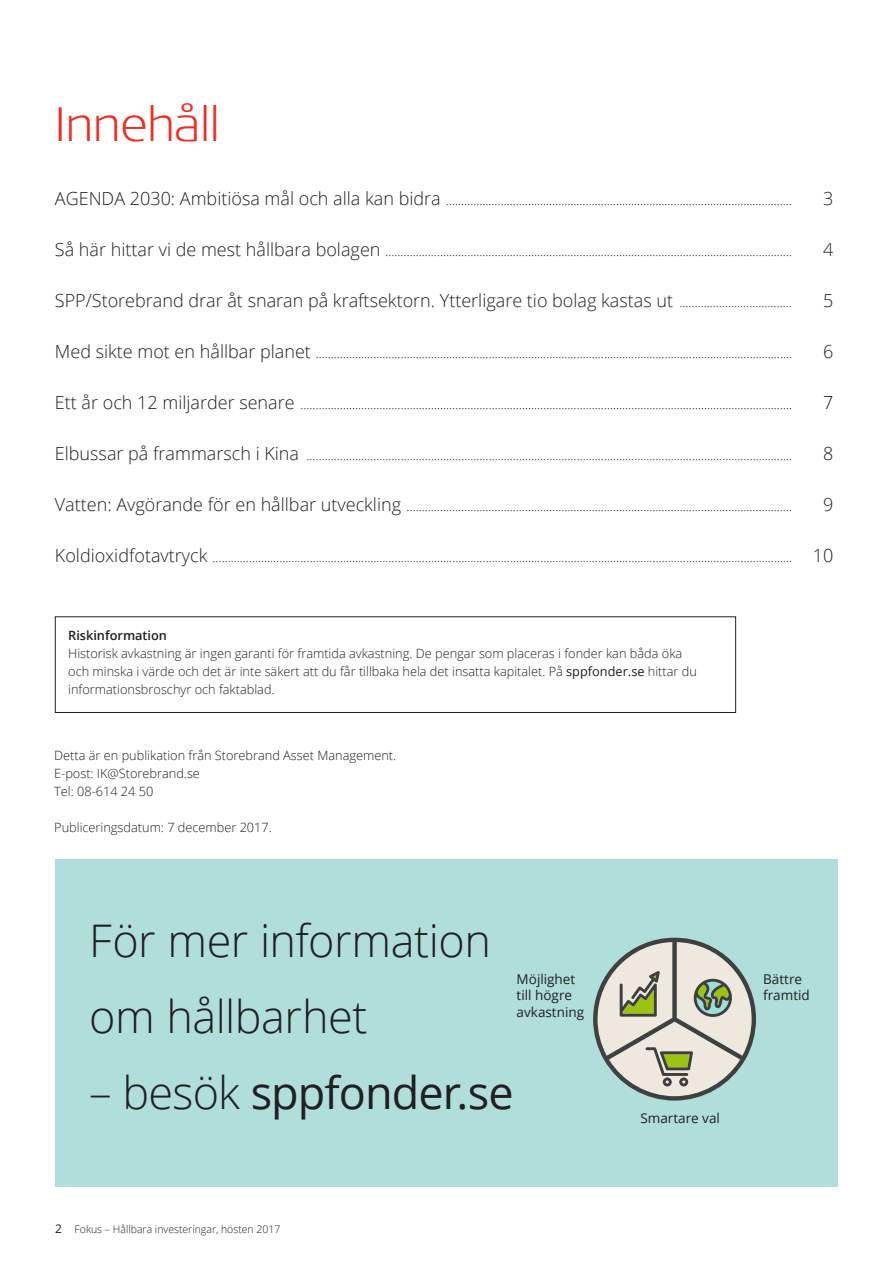
<style>
.page{position:relative;width:893px;height:1263px;background:#fff}
.page>*{position:absolute;margin:0;border:0;box-sizing:border-box;transform-origin:0 0}
.Rubrik_1_inlaga_32_4{font:300 expanded 48px "Signa Pro";letter-spacing:-.01em;color:#ee2e22}
.Ingress_16_22{font:300 45px/75.8px "Open Sans";letter-spacing:-.01em;color:#231f20}
.Ingress_16_22-2{font:45px "Open Sans";letter-spacing:-.02em;color:#231f20}
.Brödtext_1_8_5_12{font:300 18px "Open Sans";color:#231f20}
.Bildtext_Diagramrubr{font:13.5px/16.5px "Open Sans";color:#231f20}
.Brödtext_1_8_5_12-2{font:300 12.75px/18px "Open Sans";color:#231f20}
.Brödtext_1_8_5_12-3{font:600 12.75px "Open Sans";color:#231f20}
.Mentors_namn_Diagram{font:300 10.5px "Open Sans";color:#231f20}
.s1{font-size:18px}
.s2{font-size:12.75px}
.s3{font-weight:400}
.s4{font-weight:300}
.s5{font-weight:400;font-size:12px}
</style>
<div class="page">
<div style="left:55px;top:859px;width:783px;height:327px;background:#afdedb"></div>
<svg style="left:593px;top:938px;width:163px;height:162px"></svg>
<div style="left:55px;top:617px;width:681px;height:96px;border:1px solid #231f20"></div>
<p class="Rubrik_1_inlaga_32_4" style="left:55px;top:91px;width:166px">Innehåll</p>
<p class="Brödtext_1_8_5_12-2" style="left:55px;top:191px;width:739px"><span class="s1">AGENDA 2030: Ambitiösa mål och alla kan bidra</span> ..................................................................................................................</p>
<p class="Brödtext_1_8_5_12" style="left:823px;top:186px;width:12px">3</p>
<p class="Brödtext_1_8_5_12-2" style="left:55px;top:242px;width:739px"><span class="s1">Så här hittar vi de mest hållbara bolagen</span> ......................................................................................................................................</p>
<p class="Brödtext_1_8_5_12" style="left:823px;top:237px;width:12px">4</p>
<p class="Brödtext_1_8_5_12" style="left:55px;top:288px;width:738px">SPP/Storebrand drar åt snaran på kraftsektorn. Ytterligare tio bolag kastas ut <span class="s2">.....................................</span></p>
<p class="Brödtext_1_8_5_12" style="left:823px;top:288px;width:12px">5</p>
<p class="Brödtext_1_8_5_12-2" style="left:55px;top:344px;width:739px"><span class="s1">Med sikte mot en hållbar planet</span> .............................................................................................................................................................</p>
<p class="Brödtext_1_8_5_12" style="left:823px;top:339px;width:12px">6</p>
<p class="Brödtext_1_8_5_12-2" style="left:55px;top:395px;width:739px"><span class="s1">Ett år och 12 miljarder senare</span> ..................................................................................................................................................................</p>
<p class="Brödtext_1_8_5_12" style="left:823px;top:390px;width:12px">7</p>
<p class="Brödtext_1_8_5_12-2" style="left:55px;top:446px;width:739px"><span class="s1">Elbussar på frammarsch i Kina</span> ................................................................................................................................................................</p>
<p class="Brödtext_1_8_5_12" style="left:823px;top:441px;width:12px">8</p>
<p class="Brödtext_1_8_5_12-2" style="left:55px;top:497px;width:739px"><span class="s1">Vatten: Avgörande för en hållbar utveckling</span> ...............................................................................................................................</p>
<p class="Brödtext_1_8_5_12" style="left:823px;top:492px;width:12px">9</p>
<p class="Brödtext_1_8_5_12-2" style="left:55px;top:548px;width:780px"><span class="s1">Koldioxidfotavtryck</span> ............................................................................................................................................................................................... <span class="s1">10</span></p>
<p class="Brödtext_1_8_5_12-3" style="left:68px;top:626px;width:100px">Riskinformation</p>
<p class="Brödtext_1_8_5_12-2" style="left:68px;top:643px;width:630px">Historisk avkastning är ingen garanti för framtida avkastning. De pengar som placeras i fonder kan båda öka och minska i värde och det är inte säkert att du får tillbaka hela det insatta kapitalet. På <span class="s3">sppfonder.se</span> hittar du informationsbroschyr och faktablad.</p>
<p class="Brödtext_1_8_5_12-2" style="left:54px;top:746px;width:344px">Detta är en publikation från Storebrand Asset Management.<br>E-post: IK@Storebrand.se</p>
<p class="Brödtext_1_8_5_12-2" style="left:54px;top:782px;width:101px">Tel: 08-614 24 50</p>
<p class="Brödtext_1_8_5_12-2" style="left:54px;top:818px;width:219px">Publiceringsdatum: 7 december 2017.</p>
<p class="Ingress_16_22" style="left:89px;top:902px;width:403px">För mer information om hållbarhet</p>
<p class="Bildtext_Diagramrubr" style="left:517px;top:970px;width:69px">Möjlighet till högre avkastning</p>
<p class="Bildtext_Diagramrubr" style="left:763px;top:970px;width:48px">Bättre framtid</p>
<p class="Ingress_16_22-2" style="left:89px;top:1061px;width:426px"><span class="s4">– besök</span> sppfonder.se</p>
<p class="Mentors_namn_Diagram" style="left:55px;top:1222px;width:227px"><span class="s5">2</span> Fokus – Hållbara investeringar, hösten 2017</p>
<p class="Bildtext_Diagramrubr" style="left:640px;top:1109px;width:81px">Smartare val</p>
</div>
